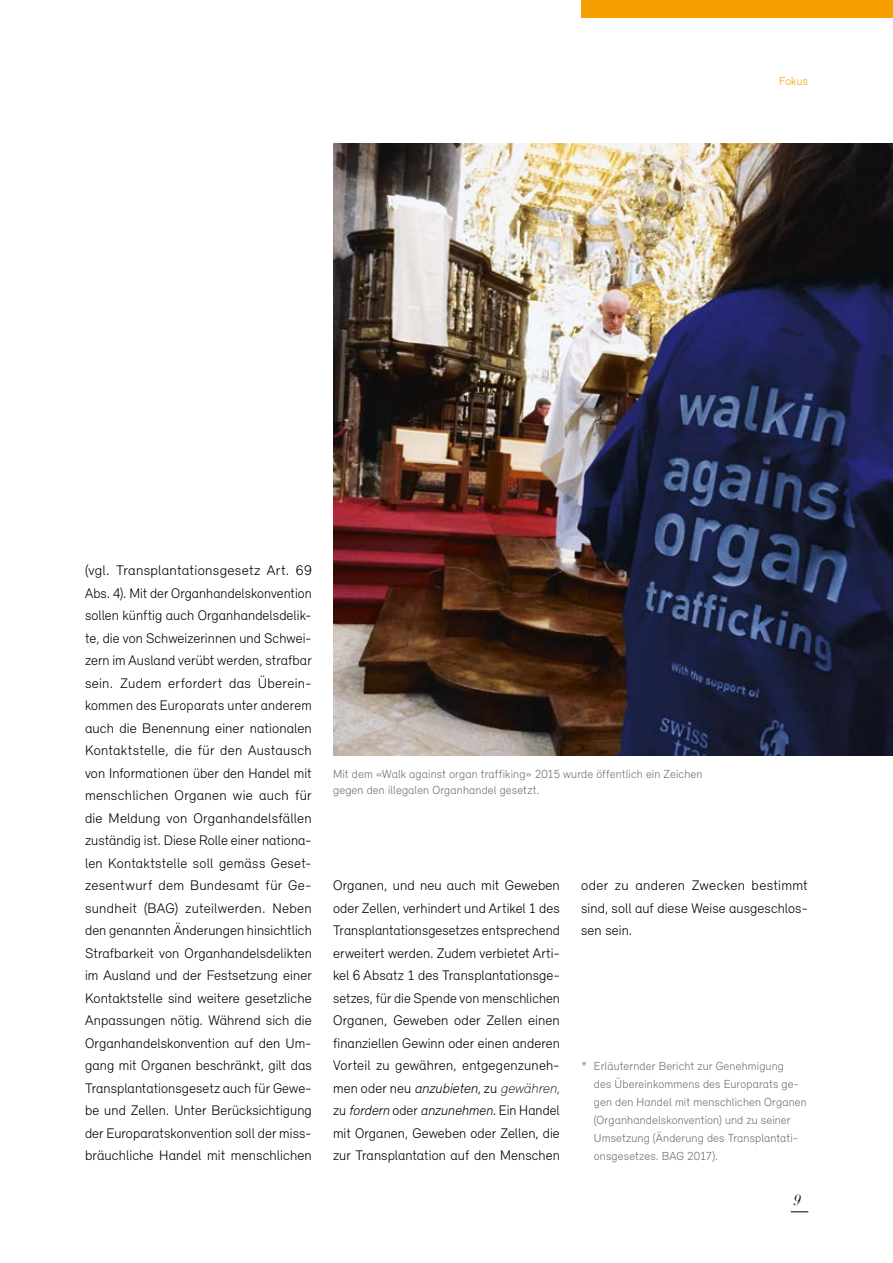
<style>
.page{position:relative;width:893px;height:1263px;background:#fff}
.page>*{position:absolute;margin:0;border:0;box-sizing:border-box;transform-origin:0 0}
.t1{font:italic 15px "Didot LT";color:#000}
.t2{font:300 14.25px/22.5px "Relevant";letter-spacing:.005em;color:#000;text-align:justify}
.t3{font:300 12px/18px "Relevant";letter-spacing:.01em;color:#6e6e6e}
.t4{font:300 12px "Relevant";letter-spacing:.01em;color:#f69f00}
.s1{font-style:italic}
.s2{font-weight:100;font-style:italic}
</style>
<div class="page">
<svg style="left:791px;top:1211px;width:17px;height:1px"></svg>
<div style="left:581px;top:0;width:312px;height:17px;background:#f69f00"></div>
<img style="left:333px;top:144px;width:560px;height:611px">
<p class="t4" style="left:779px;top:74px;width:30px">Fokus</p>
<p class="t2" style="left:85px;top:559px;width:228px;text-align:left">(vgl. Transplantationsgesetz Art. 69<br>Abs. 4). Mit der Organhandelskonvention sollen künftig auch Organhandelsdelik&shy;te, die von Schweizerinnen und Schwei&shy;zern im Ausland verübt werden, strafbar sein. Zudem erfordert das Überein&shy;kommen des Europarats unter anderem auch die Benennung einer nationalen Kontaktstelle, die für den Austausch von Informationen über den Handel mit menschlichen Organen wie auch für die Meldung von Organhandelsfällen zuständig ist. Diese Rolle einer nationa&shy;len Kontaktstelle soll gemäss Geset&shy;zesentwurf dem Bundesamt für Ge&shy;sundheit (BAG) zuteilwerden. Neben den genannten Änderungen hinsichtlich Strafbarkeit von Organhandelsdelikten im Ausland und der Festsetzung einer Kontaktstelle sind weitere gesetzliche Anpassungen nötig. Während sich die Organhandelskonvention auf den Um&shy;gang mit Organen beschränkt, gilt das Transplantationsgesetz auch für Gewe&shy;be und Zellen. Unter Berücksichtigung der Europaratskonvention soll der miss&shy;bräuchliche Handel mit menschlichen</p>
<p class="t3" style="left:333px;top:765px;width:371px;line-height:16.5px">Mit dem «Walk against organ traffiking» 2015 wurde öffentlich ein Zeichen gegen den illegalen Organhandel gesetzt.</p>
<p class="t2" style="left:333px;top:874px;width:228px">Organen, und neu auch mit Geweben oder Zellen, verhindert und Artikel 1 des Transplantationsgesetzes entsprechend erweitert werden. Zudem verbietet Arti&shy;kel 6 Absatz 1 des Transplantationsge&shy;setzes, für die Spende von menschlichen Organen, Geweben oder Zellen einen finanziellen Gewinn oder einen anderen Vorteil zu gewähren, entgegenzuneh&shy;men oder neu <span class="s1">anzubieten,</span> zu <span class="s2">gewähren, </span>zu <span class="s1">fordern</span> oder <span class="s1">anzunehmen.</span> Ein Handel mit Organen, Geweben oder Zellen, die zur Transplantation auf den Menschen</p>
<p class="t2" style="left:581px;top:874px;width:228px">oder zu anderen Zwecken bestimmt sind, soll auf diese Weise ausgeschlos&shy;sen sein.</p>
<p class="t3" style="left:594px;top:1057px;width:214px;text-indent:-13px">* Erläuternder Bericht zur Genehmigung<br>des Übereinkommens des Europarats ge&shy;gen den Handel mit menschlichen Organen (Organhandelskonvention) und zu seiner Umsetzung (Änderung des Transplantati&shy;onsgesetzes. BAG 2017).</p>
<p class="t1" style="left:794px;top:1191px;width:9px">9</p>
</div>
